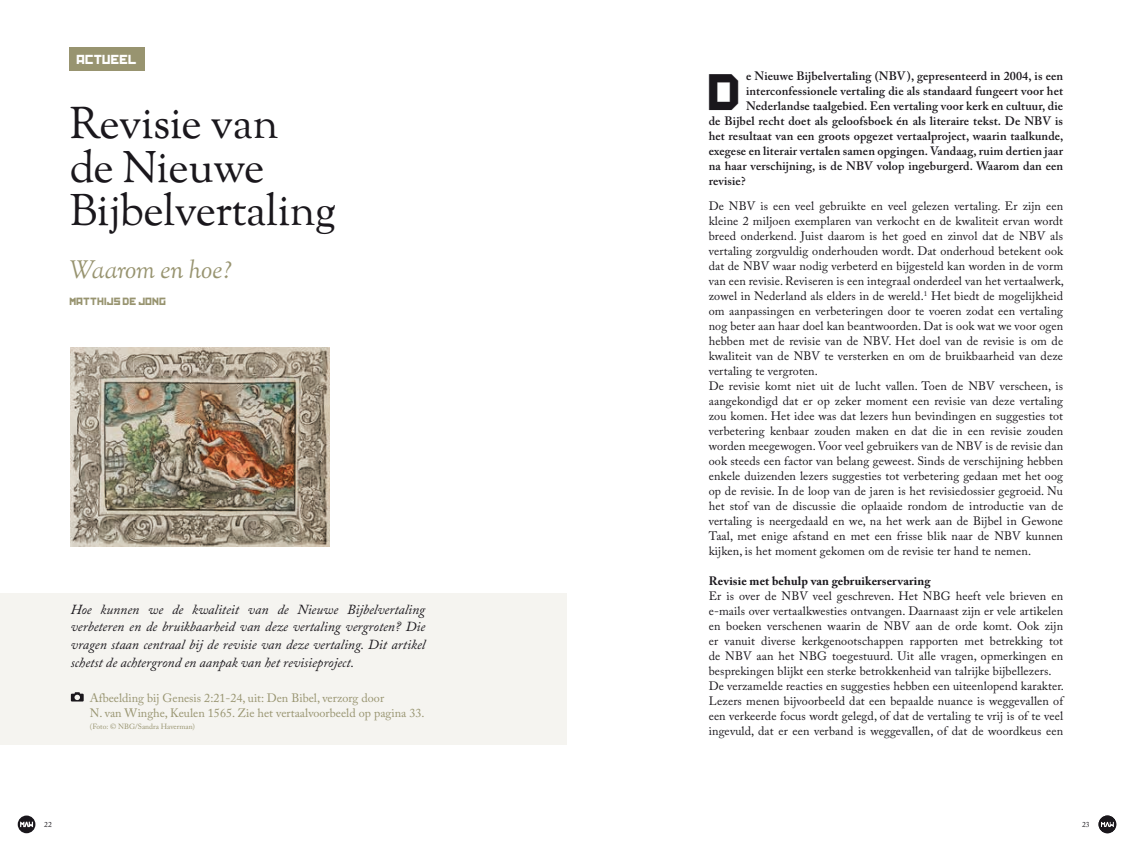
<style>
.page{position:relative;width:1134px;height:851px;background:#fff}
.page>*{position:absolute;margin:0;border:0;box-sizing:border-box;transform-origin:0 0}
.t1{font:48.75px "Kremlin";color:#1a171c}
.t2{font:43.75px/43.8px "Sorts Mill Goudy";letter-spacing:-.01em;color:#1a171c}
.t3{font:italic 25px "Sorts Mill Goudy";letter-spacing:-.005em;color:#989470}
.t4{font:italic 13.75px/17.5px "Adobe Caslon Pro";color:#1a171c;text-align:justify}
.t5{font:12.5px "Kremlin";color:#fff}
.t6{font:12.12px/15px "Adobe Caslon Pro";letter-spacing:.01em;color:#1a171c}
.t7{font:600 12.12px "Adobe Caslon Pro";letter-spacing:.01em;color:#1a171c}
.t8{font:12.12px/15px "Adobe Caslon Pro";color:#989470}
.t9{font:700 12.12px "Adobe Caslon Pro";letter-spacing:.01em;color:#1a171c}
.t10{font:10px "Kremlin";color:#989470}
.t11{font:7.5px "Adobe Caslon Pro";color:#989470}
.t12{font:7.5px "Adobe Caslon Pro";color:#1a171c}
</style>
<div class="page">
<div style="left:0;top:593px;width:567px;height:151px;background:#f5f4f0"></div>
<svg style="left:71px;top:692px;width:13px;height:9px"></svg>
<div style="left:70px;top:48px;width:75px;height:23px;background:#989470"></div>
<img style="left:71px;top:348px;width:259px;height:198px">
<svg style="left:18px;top:815px;width:17px;height:18px"></svg>
<svg style="left:1098px;top:815px;width:18px;height:18px"></svg>
<p class="t5" style="left:77px;top:55px;width:62px">ACTUEEL</p>
<h2 class="t2" style="left:70px;top:104px;width:268px">Revisie van<br>de Nieuwe<br>Bijbelvertaling</h2>
<h3 class="t3" style="left:70px;top:254px;width:164px">Waarom en hoe?</h3>
<p class="t10" style="left:70px;top:298px;width:98px">MATTHIJS DE JONG</p>
<p class="t4" style="left:71px;top:600px;width:356px">Hoe kunnen we de kwaliteit van de Nieuwe Bijbelvertaling verbeteren en de bruikbaarheid van deze vertaling vergroten? Die vragen staan centraal bij de revisie van deze vertaling. Dit artikel schetst de achtergrond en aanpak van het revisieproject.</p>
<p class="t8" style="left:90px;top:689px;width:336px">Afbeelding bij Genesis 2:21-24, uit: Den Bibel, verzorg door<br>N. van Winghe, Keulen 1565. Zie het vertaalvoorbeeld op pagina 33.</p>
<p class="t11" style="left:90px;top:722px;width:107px">(Foto: © NBG/Sandra Haverman)</p>
<p class="t7" style="left:746px;top:69px;width:318px">e Nieuwe Bijbelvertaling (NBV), gepresenteerd in 2004, is een</p>
<p class="t7" style="left:746px;top:83px;width:318px">interconfessionele vertaling die als standaard fungeert voor het</p>
<p class="t7" style="left:746px;top:98px;width:318px">Nederlandse taalgebied. Een vertaling voor kerk en cultuur, die</p>
<p class="t7" style="left:709px;top:113px;width:356px">de Bijbel recht doet als geloofsboek én als literaire tekst. De NBV is</p>
<p class="t7" style="left:709px;top:128px;width:356px">het resultaat van een groots opgezet vertaalproject, waarin taalkunde,</p>
<p class="t7" style="left:709px;top:143px;width:356px">exegese en literair vertalen samen opgingen. Vandaag, ruim dertien jaar</p>
<p class="t7" style="left:709px;top:158px;width:356px">na haar verschijning, is de NBV volop ingeburgerd. Waarom dan een</p>
<p class="t7" style="left:709px;top:173px;width:38px">revisie?</p>
<p class="t6" style="left:709px;top:198px;width:357px">De NBV is een veel gebruikte en veel gelezen vertaling. Er zijn een kleine 2 miljoen exemplaren van verkocht en de kwaliteit ervan wordt breed onderkend. Juist daarom is het goed en zinvol dat de NBV als vertaling zorgvuldig onderhouden wordt. Dat onderhoud betekent ook dat de NBV waar nodig verbeterd en bijgesteld kan worden in de vorm van een revisie. Reviseren is een integraal onderdeel van het vertaalwerk, zowel in Nederland als elders in de wereld.<sup>1</sup> Het biedt de mogelijkheid om aanpassingen en verbeteringen door te voeren zodat een vertaling nog beter aan haar doel kan beantwoorden. Dat is ook wat we voor ogen hebben met de revisie van de NBV. Het doel van de revisie is om de kwaliteit van de NBV te versterken en om de bruikbaarheid van deze vertaling te vergroten.<br>De revisie komt niet uit de lucht vallen. Toen de NBV verscheen, is aangekondigd dat er op zeker moment een revisie van deze vertaling zou komen. Het idee was dat lezers hun bevindingen en suggesties tot verbetering kenbaar zouden maken en dat die in een revisie zouden worden meegewogen. Voor veel gebruikers van de NBV is de revisie dan ook steeds een factor van belang geweest. Sinds de verschijning hebben enkele duizenden lezers suggesties tot verbetering gedaan met het oog op de revisie. In de loop van de jaren is het revisiedossier gegroeid. Nu het stof van de discussie die oplaaide rondom de introductie van de vertaling is neergedaald en we, na het werk aan de Bijbel in Gewone Taal, met enige afstand en met een frisse blik naar de NBV kunnen kijken, is het moment gekomen om de revisie ter hand te nemen.</p>
<p class="t9" style="left:709px;top:574px;width:223px">Revisie met behulp van gebruikerservaring</p>
<p class="t6" style="left:709px;top:588px;width:357px">Er is over de NBV veel geschreven. Het NBG heeft vele brieven en e-mails over vertaalkwesties ontvangen. Daarnaast zijn er vele artikelen en boeken verschenen waarin de NBV aan de orde komt. Ook zijn er vanuit diverse kerkgenootschappen rapporten met betrekking tot de NBV aan het NBG toegestuurd. Uit alle vragen, opmerkingen en besprekingen blijkt een sterke betrokkenheid van talrijke bijbellezers.<br>De verzamelde reacties en suggesties hebben een uiteenlopend karakter.<br>Lezers menen bijvoorbeeld dat een bepaalde nuance is weggevallen of een verkeerde focus wordt gelegd, of dat de vertaling te vrij is of te veel ingevuld, dat er een verband is weggevallen, of dat de woordkeus een</p>
<h1 class="t1" style="left:709px;top:74px;width:35px">D</h1>
<p class="t12" style="left:44px;top:820px;width:9px">22</p>
<p class="t12" style="left:1082px;top:820px;width:9px">23</p>
</div>
